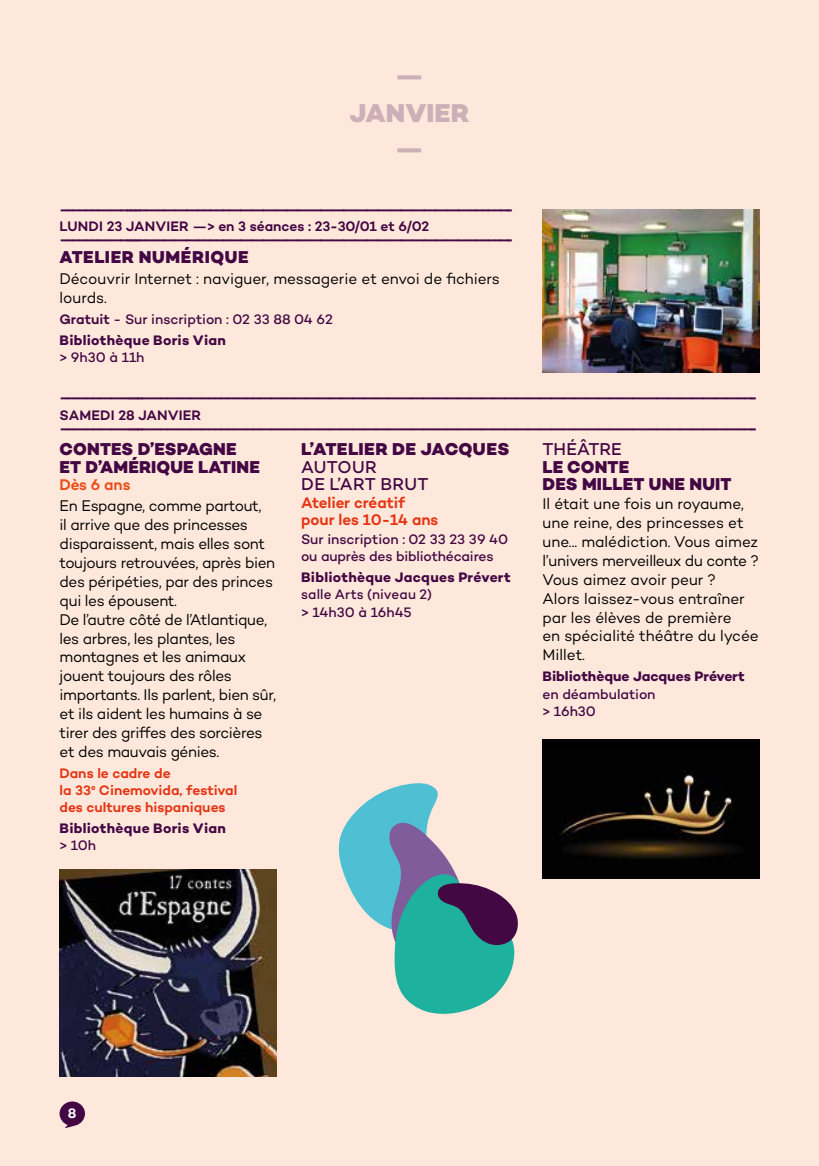
<style>
.page{position:relative;width:819px;height:1166px;background:#fde8db}
.page>*{position:absolute;margin:0;border:0;box-sizing:border-box;transform-origin:0 0}
.t1{font:800 26.25px/36.8px "Campton";letter-spacing:.01em;color:#cdafb7;text-align:center}
.t2{font:800 17.5px/17.5px "Campton";letter-spacing:.01em;color:#430743}
.t3{font:500 17.5px/17.5px "Campton";letter-spacing:.01em;color:#430743}
.t4{font:800 17.5px "Campton";letter-spacing:.04em;color:#430743}
.t5{font:15.75px/18.9px "Campton";letter-spacing:-.02em;color:#000}
.t6{font:600 15.75px/16.8px "Campton";letter-spacing:-.005em;color:#e63312}
.t7{font:600 15.75px "Campton";letter-spacing:-.01em;color:#e94e1b}
.t8{font:700 14px "Campton";letter-spacing:.015em;color:#430743}
.t9{font:500 14px/17.5px "Campton";letter-spacing:-.005em;color:#430743}
.t10{font:600 14px/16.8px "Campton";letter-spacing:-.005em;color:#e63312}
.t11{font:600 14px "Campton";color:#430743}
.t12{font:600 14px "Campton";color:#fff}
.s1{font-weight:600}
.s2{font-weight:700}
</style>
<div class="page">
<svg style="left:338px;top:783px;width:180px;height:231px"></svg>
<img style="left:60px;top:870px;width:216px;height:206px">
<svg style="left:60px;top:1101px;width:25px;height:27px"></svg>
<img style="left:542px;top:739px;width:217px;height:139px">
<img style="left:542px;top:209px;width:217px;height:163px">
<h1 class="t1" style="left:349px;top:58px;width:122px">—<br>JANVIER —</h1>
<p class="t8" style="left:60px;top:201px;width:455px">––––––——–---–—–———–––––—————————————————————––––––-</p>
<p class="t11" style="left:60px;top:218px;width:371px">LUNDI 23 JANVIER —&gt; en 3 séances : 23-30/01 et 6/02</p>
<p class="t8" style="left:60px;top:232px;width:455px">––––––——–---–—–———–––––—————————————————————––––––-</p>
<p class="t4" style="left:60px;top:246px;width:190px">ATELIER NUMÉRIQUE</p>
<p class="t5" style="left:60px;top:269px;width:441px">Découvrir Internet : naviguer, messagerie et envoi de fichiers lourds.</p>
<p class="t9" style="left:60px;top:308px;width:275px;line-height:21px"><span class="s1">Gratuit</span> - Sur inscription : 02 33 88 04 62<br><span class="s2">Bibliothèque Boris Vian</span></p>
<p class="t9" style="left:60px;top:348px;width:86px">&gt; 9h30 à 11h</p>
<p class="t8" style="left:60px;top:389px;width:699px">––––––——–---–—–———–––––––––—————————————————————————————————————————––-</p>
<p class="t11" style="left:60px;top:406px;width:143px">SAMEDI 28 JANVIER</p>
<p class="t8" style="left:60px;top:420px;width:699px">––––––——–---–—–———–––––––––—————————————————————————————————————————––-</p>
<p class="t2" style="left:60px;top:440px;width:202px">CONTES D’ESPAGNE<br>ET D’AMÉRIQUE LATINE</p>
<p class="t7" style="left:60px;top:475px;width:72px">Dès 6 ans</p>
<p class="t5" style="left:60px;top:496px;width:218px">En Espagne, comme partout,<br>il arrive que des princesses disparaissent, mais elles sont toujours retrouvées, après bien des péripéties, par des princes qui les épousent.<br>De l’autre côté de l’Atlantique, les arbres, les plantes, les montagnes et les animaux jouent toujours des rôles importants. Ils parlent, bien sûr, et ils aident les humains à se tirer des griffes des sorcières et des mauvais génies.</p>
<p class="t10" style="left:60px;top:764px;width:179px">Dans le cadre de<br>la 33<sup>e</sup> Cinemovida, festival des cultures hispaniques</p>
<p class="t8" style="left:60px;top:819px;width:168px">Bibliothèque Boris Vian</p>
<p class="t9" style="left:60px;top:836px;width:38px">&gt; 10h</p>
<p class="t3" style="left:542px;top:440px;width:81px">THÉÂTRE</p>
<p class="t2" style="left:542px;top:458px;width:190px">LE CONTE<br>DES MILLET UNE NUIT</p>
<p class="t5" style="left:542px;top:494px;width:218px">Il était une fois un royaume, une reine, des princesses et une... malédiction. Vous aimez l’univers merveilleux du conte ?<br>Vous aimez avoir peur ?<br>Alors laissez-vous entraîner par les élèves de première<br>en spécialité théâtre du lycée<br>Millet.</p>
<p class="t8" style="left:542px;top:668px;width:204px">Bibliothèque Jacques Prévert</p>
<p class="t9" style="left:542px;top:685px;width:114px">en déambulation &gt; 16h30</p>
<p class="t2" style="left:301px;top:440px;width:209px">L’ATELIER DE JACQUES</p>
<p class="t3" style="left:301px;top:458px;width:129px">AUTOUR<br>DE L’ART BRUT</p>
<p class="t6" style="left:301px;top:493px;width:139px">Atelier créatif pour les 10-14 ans</p>
<p class="t9" style="left:301px;top:530px;width:209px;line-height:16.8px">Sur inscription : 02 33 23 39 40 ou auprès des bibliothécaires</p>
<p class="t8" style="left:301px;top:568px;width:211px">Bibliothèque Jacques Prévert</p>
<p class="t9" style="left:301px;top:585px;width:132px">salle Arts (niveau 2) &gt; 14h30 à 16h45</p>
<p class="t12" style="left:68px;top:1104px;width:10px">8</p>
</div>
